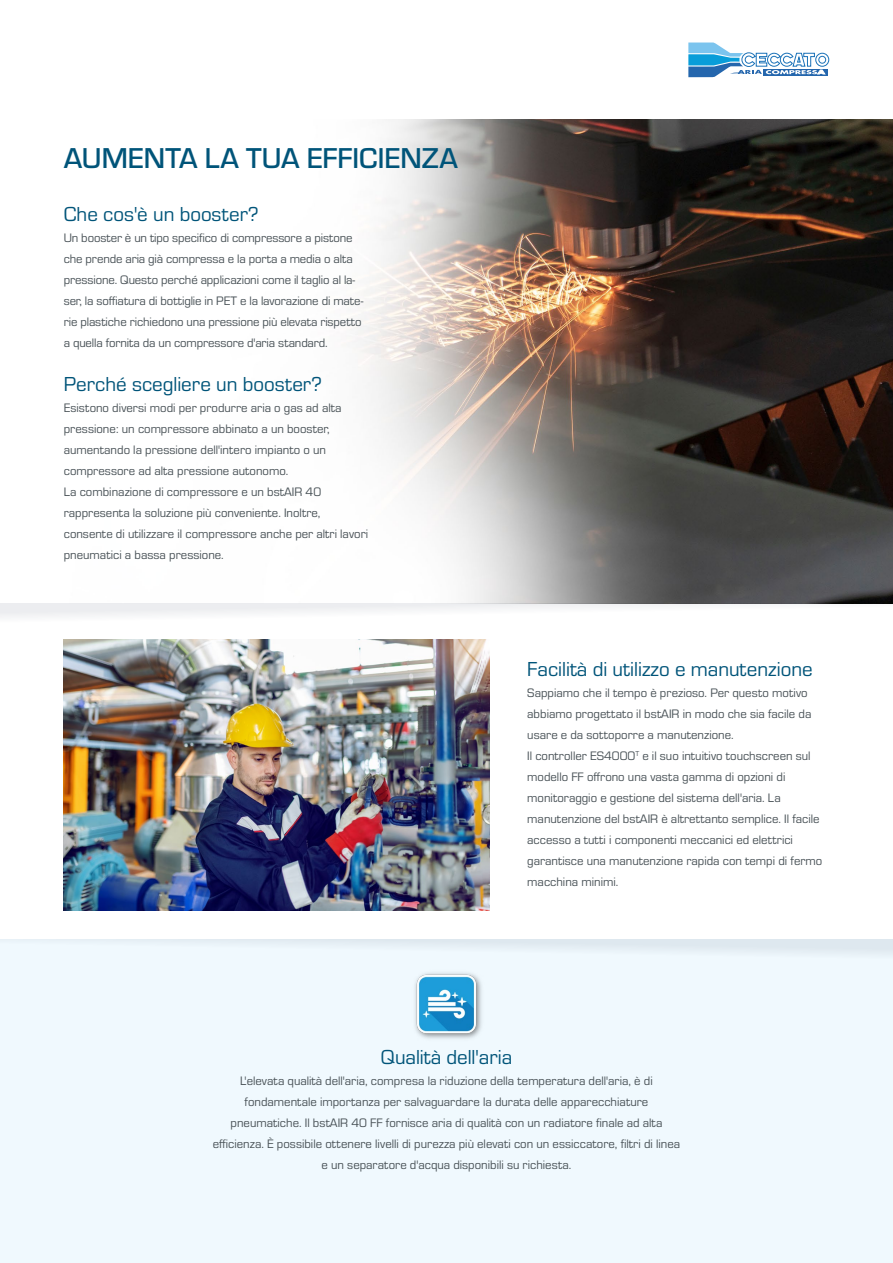
<style>
.page{position:relative;width:893px;height:1263px;background:#fff}
.page>*{position:absolute;margin:0;border:0;box-sizing:border-box;transform-origin:0 0}
.t1{font:500 29.85px "Eurostile";color:#005479}
.t2{font:21px "Eurostile";color:#005479}
.t3{font:12.75px/21px "Eurostile";color:#485156}
</style>
<div class="page">
<img style="left:351px;top:119px;width:542px;height:484px">
<hr style="left:0;top:775px;width:1px;height:77px;background:#005229">
<hr style="left:0;top:119px;width:1px;height:656px;background:#f0f9fe">
<img style="left:64px;top:679px;width:426px;height:231px">
<div style="left:0;top:940px;width:893px;height:323px;background:#f0f9fe"></div>
<svg style="left:0;top:603px;width:893px;height:76px"></svg>
<img style="left:415px;top:973px;width:67px;height:66px">
<svg style="left:688px;top:43px;width:142px;height:34px"></svg>
<h1 class="t1" style="left:64px;top:138px;width:396px">AUMENTA LA TUA EFFICIENZA</h1>
<h2 class="t2" style="left:64px;top:200px;width:197px">Che cos'è un booster?</h2>
<p class="t3" style="left:64px;top:226px;width:301px">Un booster è un tipo specifico di compressore a pistone che prende aria già compressa e la porta a media o alta pressione. Questo perché applicazioni come il taglio al la&shy;ser, la soffiatura di bottiglie in PET e la lavorazione di mate&shy;rie plastiche richiedono una pressione più elevata rispetto a quella fornita da un compressore d'aria standard.</p>
<h2 class="t2" style="left:64px;top:370px;width:260px">Perché scegliere un booster?</h2>
<p class="t3" style="left:64px;top:397px;width:306px">Esistono diversi modi per produrre aria o gas ad alta pressione: un compressore abbinato a un booster, aumentando la pressione dell'intero impianto o un compressore ad alta pressione autonomo.<br>La combinazione di compressore e un bstAIR 40 rappresenta la soluzione più conveniente. Inoltre, consente di utilizzare il compressore anche per altri lavori pneumatici a bassa pressione.</p>
<h2 class="t2" style="left:527px;top:655px;width:287px">Facilità di utilizzo e manutenzione</h2>
<p class="t3" style="left:527px;top:682px;width:297px">Sappiamo che il tempo è prezioso. Per questo motivo abbiamo progettato il bstAIR in modo che sia facile da usare e da sottoporre a manutenzione.<br>Il controller ES4000<sup>T</sup> e il suo intuitivo touchscreen sul modello FF offrono una vasta gamma di opzioni di monitoraggio e gestione del sistema dell'aria. La manutenzione del bstAIR è altrettanto semplice. Il facile accesso a tutti i componenti meccanici ed elettrici garantisce una manutenzione rapida con tempi di fermo macchina minimi.</p>
<h2 class="t2" style="left:381px;top:1043px;width:133px">Qualità dell'aria</h2>
<p class="t3" style="left:213px;top:1070px;width:469px;text-align:center">L'elevata qualità dell'aria, compresa la riduzione della temperatura dell'aria, è di fondamentale importanza per salvaguardare la durata delle apparecchiature pneumatiche. Il bstAIR 40 FF fornisce aria di qualità con un radiatore finale ad alta efficienza. È possibile ottenere livelli di purezza più elevati con un essiccatore, filtri di linea e un separatore d'acqua disponibili su richiesta.</p>
</div>
